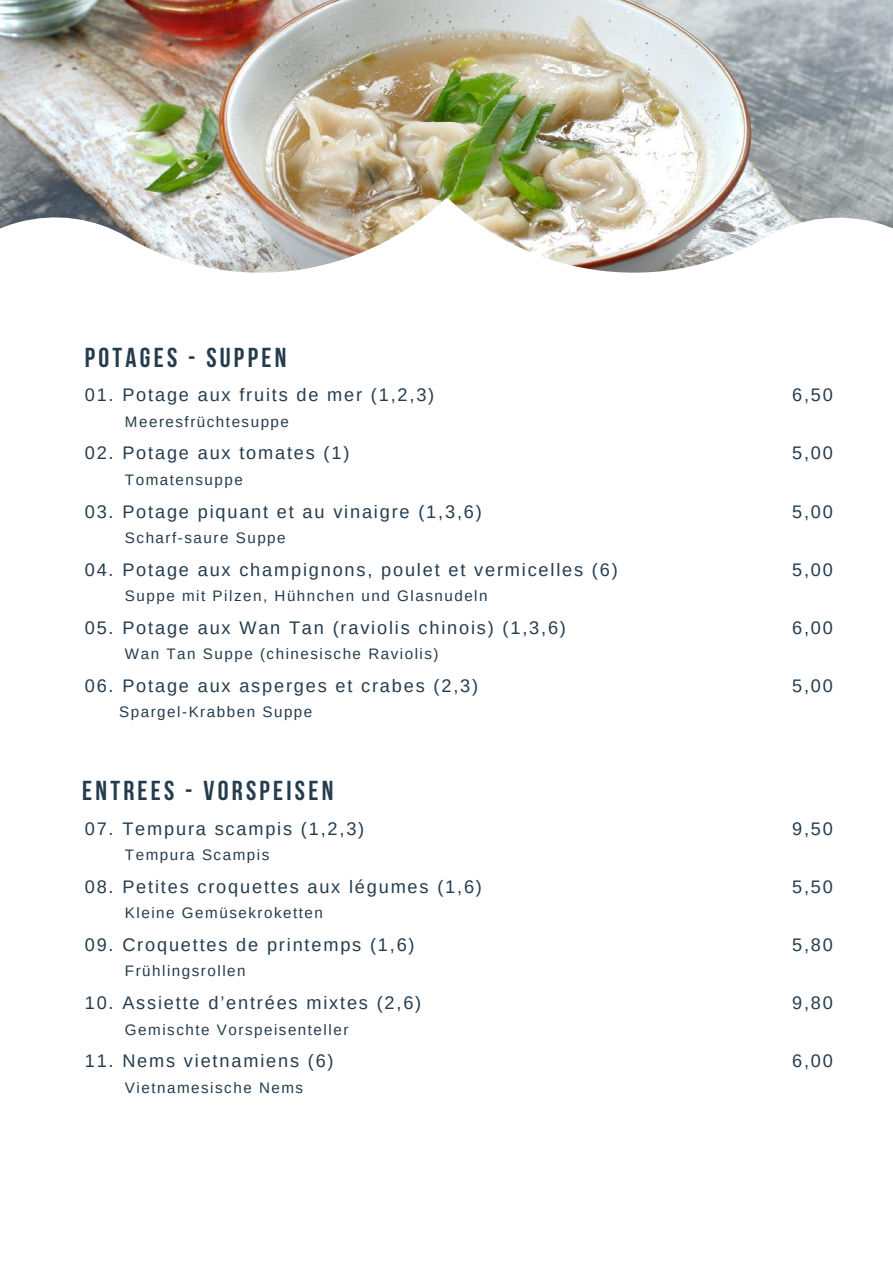
<style>
.page{position:relative;width:893px;height:1264px;background:#fff}
.page>*{position:absolute;margin:0;border:0;box-sizing:border-box;transform-origin:0 0}
.t1{font:700 27.3px "Bebas Neue";letter-spacing:.12em;color:#253c4d}
.t2{font:18.15px "Arimo";letter-spacing:.1em;color:#253c4d}
.t3{font:15.15px "Arimo";letter-spacing:.1em;color:#253c4d}
</style>
<div class="page">
<img style="left:0;top:0;width:892px;height:198px">
<img style="left:0;top:198px;width:892px;height:75px">
<h1 class="t1" style="left:85px;top:346px;width:203px">POTAGES - SUPPEN</h1>
<p class="t2" style="left:85px;top:385px;width:351px">01. Potage aux fruits de mer (1,2,3)</p>
<p class="t3" style="left:125px;top:413px;width:166px">Meeresfrüchtesuppe</p>
<p class="t2" style="left:85px;top:443px;width:266px">02. Potage aux tomates (1)</p>
<p class="t3" style="left:125px;top:471px;width:119px">Tomatensuppe</p>
<p class="t2" style="left:85px;top:501px;width:398px">03. Potage piquant et au vinaigre (1,3,6)</p>
<p class="t3" style="left:125px;top:529px;width:162px">Scharf-saure Suppe</p>
<p class="t2" style="left:85px;top:559px;width:534px">04. Potage aux champignons, poulet et vermicelles (6)</p>
<p class="t3" style="left:125px;top:587px;width:364px">Suppe mit Pilzen, Hühnchen und Glasnudeln</p>
<p class="t2" style="left:85px;top:617px;width:482px">05. Potage aux Wan Tan (raviolis chinois) (1,3,6)</p>
<p class="t3" style="left:125px;top:645px;width:315px">Wan Tan Suppe (chinesische Raviolis)</p>
<p class="t2" style="left:85px;top:675px;width:395px">06. Potage aux asperges et crabes (2,3)</p>
<p class="t3" style="left:119px;top:703px;width:195px">Spargel-Krabben Suppe</p>
<h1 class="t1" style="left:82px;top:779px;width:253px">ENTREES - VORSPEISEN</h1>
<p class="t2" style="left:85px;top:818px;width:281px">07. Tempura scampis (1,2,3)</p>
<p class="t3" style="left:125px;top:846px;width:146px">Tempura Scampis</p>
<p class="t2" style="left:85px;top:876px;width:398px">08. Petites croquettes aux légumes (1,6)</p>
<p class="t3" style="left:125px;top:904px;width:199px">Kleine Gemüsekroketten</p>
<p class="t2" style="left:85px;top:934px;width:331px">09. Croquettes de printemps (1,6)</p>
<p class="t3" style="left:125px;top:962px;width:122px">Frühlingsrollen</p>
<p class="t2" style="left:85px;top:992px;width:338px">10. Assiette d’entrées mixtes (2,6)</p>
<p class="t3" style="left:125px;top:1020px;width:225px">Gemischte Vorspeisenteller</p>
<p class="t2" style="left:85px;top:1050px;width:250px">11. Nems vietnamiens (6)</p>
<p class="t3" style="left:125px;top:1078px;width:180px">Vietnamesische Nems</p>
<p class="t2" style="left:792px;top:385px;width:42px">6,50</p>
<p class="t2" style="left:792px;top:443px;width:42px">5,00</p>
<p class="t2" style="left:792px;top:501px;width:42px">5,00</p>
<p class="t2" style="left:792px;top:559px;width:42px">5,00</p>
<p class="t2" style="left:792px;top:617px;width:42px">6,00</p>
<p class="t2" style="left:792px;top:675px;width:42px">5,00</p>
<p class="t2" style="left:792px;top:818px;width:42px">9,50</p>
<p class="t2" style="left:792px;top:876px;width:42px">5,50</p>
<p class="t2" style="left:792px;top:934px;width:42px">5,80</p>
<p class="t2" style="left:792px;top:992px;width:42px">9,80</p>
<p class="t2" style="left:792px;top:1050px;width:42px">6,00</p>
</div>
